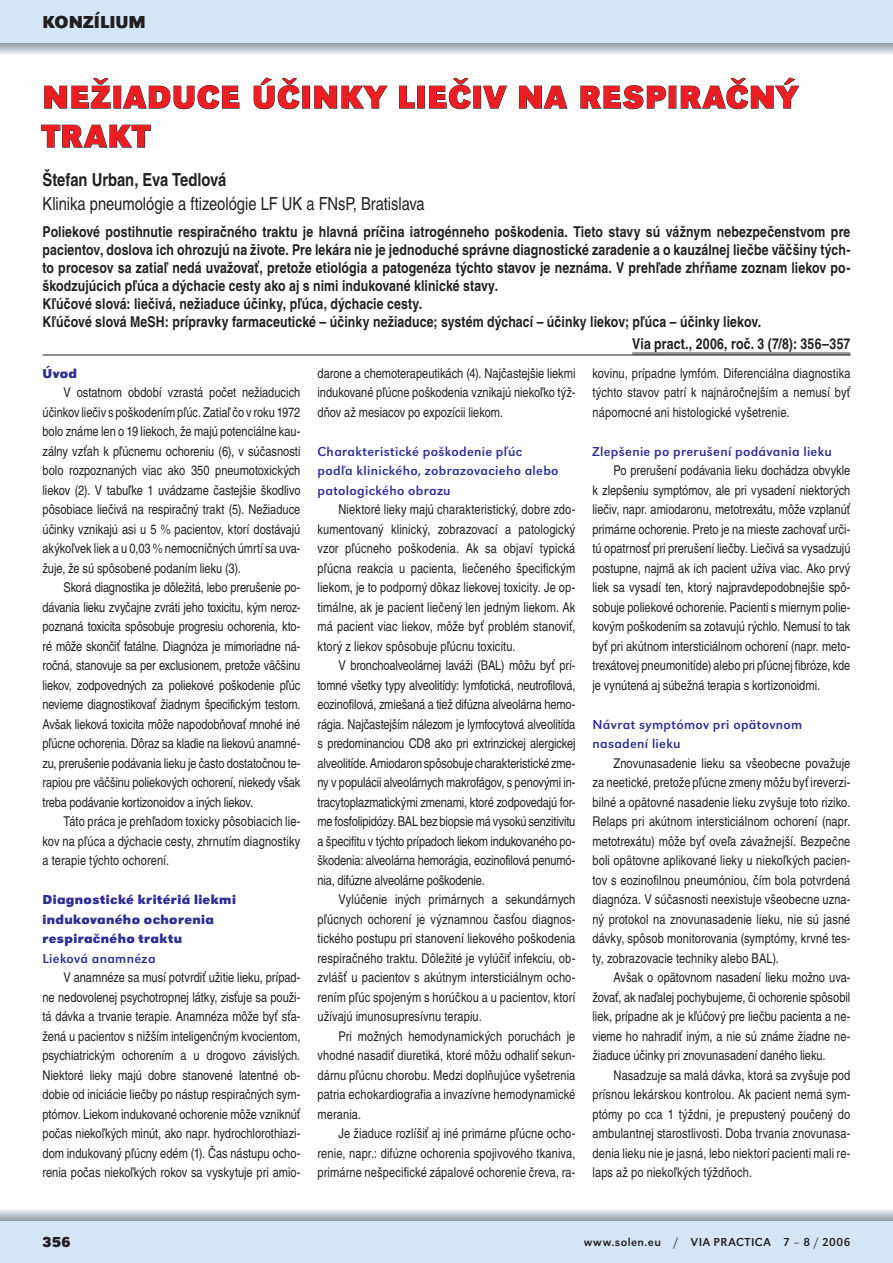
<style>
.page{position:relative;width:893px;height:1263px;background:#fff}
.page>*{position:absolute;margin:0;border:0;box-sizing:border-box;transform-origin:0 0}
.t1{font:700 33px "URW Grotesk TOT";letter-spacing:.04em;color:#ee1d23}
.t2{font:condensed 18px "Nimbus Sans LOT";color:#231f20}
.t3{font:700 condensed 18px "Nimbus Sans LOT";letter-spacing:-.005em;color:#231f20}
.t4{font:700 18px "URW Grotesk TOT";color:#231f20}
.t5{font:700 condensed 15px/18px "Nimbus Sans LOT";letter-spacing:.01em;color:#231f20}
.t6{font:700 15px "URW Grotesk TOT";color:#231f20}
.t7{font:condensed 13.5px/19.5px "Nimbus Sans LOT";letter-spacing:.005em;color:#231f20;text-align:justify}
.t8{font:13.5px/19.5px "URW Grotesk TOT";letter-spacing:.025em;color:#2e3092}
.t9{font:700 13.5px/19.5px "URW Grotesk TOT";letter-spacing:.025em;color:#2e3092}
.t10{font:12px "URW Grotesk TOT";letter-spacing:.04em;color:#231f20}
</style>
<div class="page">
<svg style="left:0;top:43px;width:892px;height:12px;background:#c0c8d0"></svg>
<div style="left:0;top:1220px;width:893px;height:43px;background:#d4e5f5"></div>
<div style="left:0;top:0;width:893px;height:43px;background:#d4e5f5"></div>
<svg style="left:0;top:1209px;width:892px;height:11px;background:#c4cbd2"></svg>
<svg style="left:892px;top:43px;width:1px;height:12px"></svg>
<hr style="left:632px;top:352px;width:218px;height:3px;background:#939598">
<hr style="left:43px;top:355px;width:807px;height:1px;background:#231f20">
<svg style="left:44px;top:77px;width:67px;height:32px"></svg>
<div style="left:114px;top:86px;width:7px;height:23px;border:1px solid #231f20"></div>
<svg style="left:123px;top:85px;width:117px;height:24px"></svg>
<svg style="left:253px;top:77px;width:47px;height:32px"></svg>
<div style="left:302px;top:86px;width:8px;height:23px;border:1px solid #231f20"></div>
<svg style="left:314px;top:85px;width:74px;height:24px"></svg>
<svg style="left:399px;top:85px;width:16px;height:24px"></svg>
<div style="left:417px;top:86px;width:8px;height:23px;border:1px solid #231f20"></div>
<svg style="left:429px;top:77px;width:42px;height:32px"></svg>
<div style="left:473px;top:86px;width:8px;height:23px;border:1px solid #231f20"></div>
<svg style="left:483px;top:85px;width:24px;height:24px"></svg>
<svg style="left:519px;top:85px;width:49px;height:24px"></svg>
<svg style="left:580px;top:85px;width:86px;height:24px"></svg>
<svg style="left:680px;top:77px;width:120px;height:32px"></svg>
<svg style="left:41px;top:124px;width:110px;height:24px"></svg>
<h2 class="t4" style="left:43px;top:11px;width:14px">konz</h2>
<h2 class="t4" style="left:94px;top:11px;width:54px">ílium</h2>
<h1 class="t1" style="left:43px;top:77px;width:341px">NEŽIADUCE ÚČI NKYLIEČI</h1>
<h1 class="t1" style="left:484px;top:77px;width:137px">V NA RESPI</h1>
<h1 class="t1" style="left:679px;top:77px;width:120px">RAČ NÝ</h1>
<h1 class="t1" style="left:43px;top:116px;width:108px">TRAKT</h1>
<h2 class="t3" style="left:43px;top:168px;width:185px">Štefan Urban, Eva Tedlová</h2>
<h2 class="t2" style="left:43px;top:193px;width:384px">Klinika pneumológie a ftizeológie LF UK a FNsP, Bratislava</h2>
<p class="t5" style="left:43px;top:223px;width:809px">Poliekové postihnutie respiračného traktu je hlavná príčina iatrogénneho poškodenia. Tieto stavy sú vážnym nebezpečenstvom pre pacientov, doslova ich ohrozujú na živote. Pre lekára nie je jednoduché správne diagnostické zaradenie a o kauzálnej liečbe väčšiny tých&shy;to procesov sa zatiaľ nedá uvažovať, pretože etiológia a patogenéza týchto stavov je neznáma. V prehľade zhŕňame zoznam liekov po&shy;škodzujúcich pľúca a dýchacie cesty ako aj s nimi indukované klinické stavy.<br>Kľúčové slová: liečivá, nežiaduce účinky, pľúca, dýchacie cesty.<br>Kľúčové slová MeSH: prípravky farmaceutické – účinky nežiaduce; systém dýchací – účinky liekov; pľúca – účinky liekov.</p>
<p class="t5" style="left:632px;top:335px;width:220px">Via pract., 2006, roč. 3 (7/8): 356–357</p>
<p class="t9" style="left:43px;top:363px;width:36px">Úvod</p>
<p class="t7" style="left:42px;top:383px;width:260px;text-indent:21px">V ostatnom období vzrastá počet nežiaducich účinkov liečiv s poškodenímpľúc. Zatiaľ čo v roku 1972 bolo známe len o 19 liekoch, že majú potenciálne kau&shy;zálny vzťah k pľúcnemu ochoreniu (6), v súčasnosti bolo rozpoznaných viac ako 350 pneumotoxických liekov (2). V tabuľke 1 uvádzame častejšie škodlivo pôsobiace liečivá na respiračný trakt (5). Nežiaduce účinky vznikajú asi u 5 % pacientov, ktorí dostávajú akýkoľvek liek a u 0,03 % nemocničných úmrtí sa uva&shy;žuje, že sú spôsobené podaním lieku (3).</p>
<p class="t7" style="left:42px;top:578px;width:259px;text-indent:21px">Skorá diagnostika je dôležitá, lebo prerušenie po&shy;dávania lieku zvyčajne zvráti jeho toxicitu, kým neroz&shy;poznaná toxicita spôsobuje progresiu ochorenia, kto&shy;ré môže skončiť fatálne. Diagnóza je mimoriadne ná&shy;ročná, stanovuje sa per exclusionem, pretože väčšinu liekov, zodpovedných za poliekové poškodenie pľúc nevieme diagnostikovať žiadnym špecifickým testom.<br>Avšak lieková toxicita môže napodobňovať mnohé iné pľúcne ochorenia. Dôraz sa kladie na liekovú anamné&shy;zu, prerušenie podávania lieku je často dostatočnou te&shy;rapiou pre väčšinu poliekových ochorení, niekedy však treba podávanie kortizonoidov a iných liekov.</p>
<p class="t7" style="left:43px;top:812px;width:259px;text-indent:21px">Táto práca je prehľadom toxicky pôsobiacich lie&shy;kov na pľúca a dýchacie cesty, zhrnutím diagnostiky a terapie týchto ochorení.</p>
<p class="t9" style="left:43px;top:890px;width:195px">Diagnostické kritériá liekmi indukovaného ochorenia respiračného traktu</p>
<p class="t8" style="left:43px;top:948px;width:115px">Lieková anamnéza</p>
<p class="t7" style="left:42px;top:968px;width:260px;text-indent:21px">V anamnéze sa musí potvrdiť užitie lieku, prípad&shy;ne nedovolenej psychotropnej látky, zisťuje sa použi&shy;tá dávka a trvanie terapie. Anamnéza môže byť sťa&shy;žená u pacientov s nižším inteligenčným kvocientom, psychiatrickým ochorením a u drogovo závislých.<br>Niektoré lieky majú dobre stanovené latentné ob&shy;dobie od iniciácie liečby po nástup respiračných sym&shy;p-tómov. Liekom indukované ochorenie môže vzniknúť počas niekoľkých minút, ako napr. hydrochlorothiazi&shy;dom indukovaný pľúcny edém (1). Čas nástupu ocho&shy;renia počas niekoľkých rokov sa vyskytuje pri amio-</p>
<p class="t7" style="left:317px;top:363px;width:259px">darone a chemoterapeutikách (4). Najčastejšie liekmi indukované pľúcne poškodenia vznikajú niekoľko týž&shy;dňov až mesiacov po expozícii liekom.</p>
<p class="t8" style="left:317px;top:441px;width:243px">Charakteristické poškodenie pľúc podľa klinického, zobrazovacieho alebo patologického obrazu</p>
<p class="t7" style="left:317px;top:500px;width:259px;text-indent:21px">Niektoré lieky majú charakteristický, dobre zdo&shy;kumentovaný klinický, zobrazovací a patologický vzor pľúcneho poškodenia. Ak sa objaví typická pľúcna reakcia u pacienta, liečeného špecifickým liekom, je to podporný dôkaz liekovej toxicity. Je op&shy;timálne, ak je pacient liečený len jedným liekom. Ak má pacient viac liekov, môže byť problém stanoviť, ktorý z liekov spôsobuje pľúcnu toxicitu.</p>
<p class="t7" style="left:317px;top:656px;width:259px;text-indent:21px">V bronchoalveolárnej laváži (BAL) môžu byť prí&shy;tomné všetky typy alveolitídy: lymfotická, neutrofilová, eozinofilová, zmiešaná a tiež difúzna alveolárna hemo&shy;rágia. Najčastejším nálezom je lymfocytová alveolitída s predominanciou CD8 ako pri extrinzickej alergickej alveolitíde.Amiodaron spôsobuje charakteristické zme&shy;ny v populácii alveolárnych makrofágov, s penovými in&shy;tracytoplazmatickými zmenami, ktoré zodpovedajú for&shy;me fosfolipidózy. BAL bez biopsiemá vysokú senzitivitu a špecifitu v týchto prípadoch liekom indukovaného po&shy;škodenia: alveolárna hemorágia, eozinofilová penumó&shy;nia, difúzne alveolárne poškodenie.</p>
<p class="t7" style="left:317px;top:890px;width:259px;text-indent:21px">Vylúčenie iných primárnych a sekundárnych pľúcnych ochorení je významnou časťou diagnos&shy;tického postupu pri stanovení liekového poškodenia respiračného traktu. Dôležité je vylúčiť infekciu, ob&shy;zvlášť u pacientov s akútnym intersticiálnym ocho&shy;rením pľúc spojeným s horúčkou a u pacientov, ktorí užívajú imunosupresívnu terapiu.</p>
<p class="t7" style="left:317px;top:1026px;width:259px;text-indent:21px">Pri možných hemodynamických poruchách je vhodné nasadiť diuretiká, ktoré môžu odhaliť sekun&shy;dárnu pľúcnu chorobu. Medzi doplňujúce vyšetrenia patria echokardiografia a invazívne hemodynamické merania.</p>
<p class="t7" style="left:317px;top:1124px;width:259px;text-indent:21px">Je žiaduce rozlíšiť aj iné primárne pľúcne ocho&shy;renie, napr.: difúzne ochorenia spojivového tkaniva, primárne nešpecifické zápalové ochorenie čreva, ra-</p>
<p class="t7" style="left:592px;top:363px;width:259px">kovinu, prípadne lymfóm. Diferenciálna diagnostika týchto stavov patrí k najnáročnejším a nemusí byť nápomocné ani histologické vyšetrenie.</p>
<p class="t8" style="left:592px;top:441px;width:241px">Zlepšenie po prerušení podávania lieku</p>
<p class="t7" style="left:592px;top:461px;width:260px;text-indent:21px">Po prerušení podávania lieku dochádza obvykle k zlepšeniu symptómov, ale pri vysadení niektorých liečiv, napr. amiodaronu, metotrexátu, môže vzplanúť primárne ochorenie. Preto je na mieste zachovať urči&shy;tú opatrnosť pri prerušení liečby. Liečivá sa vysadzujú postupne, najmä ak ich pacient užíva viac. Ako prvý liek sa vysadí ten, ktorý najpravdepodobnejšie spô&shy;sobuje poliekové ochorenie. Pacienti s miernym polie&shy;kovým poškodením sa zotavujú rýchlo. Nemusí to tak byť pri akútnom intersticiálnom ochorení (napr. meto&shy;trexátovej pneumonitíde) alebo pri pľúcnej fibróze, kde je vynútená aj súbežná terapia s kortizonoidmi.</p>
<p class="t8" style="left:592px;top:714px;width:211px">Návrat symptómov pri opätovnom nasadení lieku</p>
<p class="t7" style="left:592px;top:753px;width:260px;text-indent:21px">Znovunasadenie lieku sa všeobecne považuje za neetické, pretože pľúcne zmenymôžu byť ireverzi&shy;bilné a opätovné nasadenie lieku zvyšuje toto riziko.<br>Relaps pri akútnom intersticiálnom ochorení (napr. metotrexátu) môže byť oveľa závažnejší. Bezpečne boli opätovne aplikované lieky u niekoľkých pacien&shy;tov s eozinofilnou pneumóniou, čím bola potvrdená diagnóza. V súčasnosti neexistuje všeobecne uzna&shy;ný protokol na znovunasadenie lieku, nie sú jasné dávky, spôsob monitorovania (symptómy, krvné tes&shy;ty, zobrazovacie techniky alebo BAL).</p>
<p class="t7" style="left:592px;top:968px;width:259px;text-indent:21px">Avšak o opätovnom nasadení lieku možno uva&shy;žovať, ak naďalej pochybujeme, či ochorenie spôsobil liek, prípadne ak je kľúčový pre liečbu pacienta a ne&shy;vieme ho nahradiť iným, a nie sú známe žiadne ne&shy;žiaduce účinky pri znovunasadení daného lieku.</p>
<p class="t7" style="left:592px;top:1065px;width:259px;text-indent:21px">Nasadzuje sa malá dávka, ktorá sa zvyšuje pod prísnou lekárskou kontrolou. Ak pacient nemá sym&shy;p-tómy po cca 1 týždni, je prepustený poučený do ambulantnej starostlivosti. Doba trvania znovunasa&shy;denia lieku nie je jasná, lebo niektorí pacienti mali re&shy;laps až po niekoľkých týždňoch.</p>
<p class="t6" style="left:43px;top:1233px;width:30px">356</p>
<p class="t10" style="left:584px;top:1235px;width:268px">www.solen.eu / via practica 7 – 8 / 2006</p>
</div>
